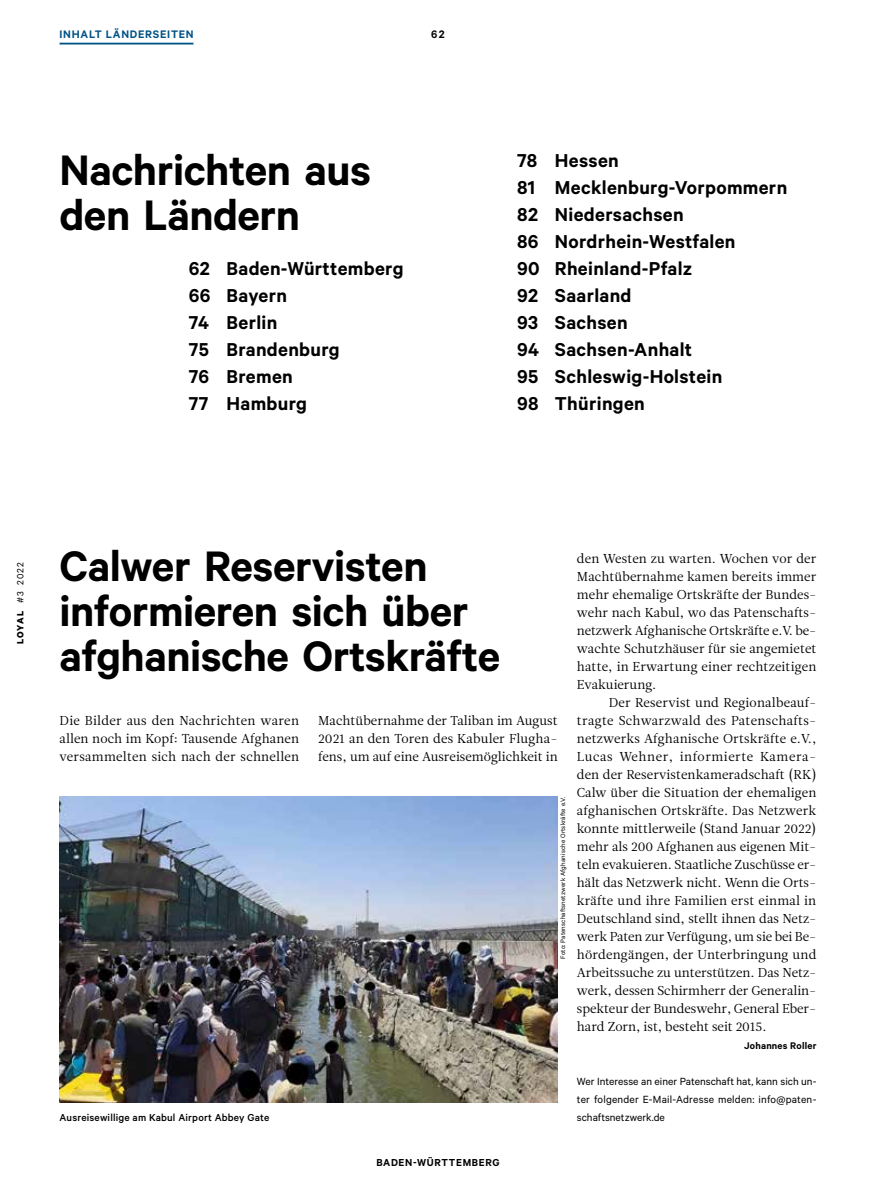
<style>
.page{position:relative;width:893px;height:1191px;background:#fff}
.page>*{position:absolute;margin:0;border:0;box-sizing:border-box;transform-origin:0 0}
.t1{font:600 48px/45px "Calibre";letter-spacing:-.01em;color:#000}
.t2{font:600 21px/27px "Calibre";letter-spacing:.015em;color:#000}
.t3{font:12.9px/18px "Leitura News Roman 1";color:#000;text-align:justify}
.t4{font:600 12.3px "Calibre";letter-spacing:.06em;color:#005286}
.t5{font:600 12.3px "Calibre";color:#000}
.t6{font:11.7px/18px "Calibre";letter-spacing:.015em;color:#000;text-align:justify}
.t7{font:500 11.4px "Calibre";letter-spacing:.015em;color:#000}
.t8{font:600 11.4px "Calibre";letter-spacing:.06em;color:#000}
.t9{font:600 10.8px "Calibre";letter-spacing:.02em;color:#000}
.t10{font:10.2px "Calibre";color:#000}
.t11{font:7.2px "Calibre";letter-spacing:.02em;color:#000}
.s1{font-weight:700}
</style>
<div class="page">
<hr style="left:60px;top:43px;width:133px;height:1px;background:#005286">
<img style="left:60px;top:797px;width:498px;height:306px">
<p class="t4" style="left:60px;top:27px;width:136px">INHALT LÄNDERSEITEN</p>
<p class="t5" style="left:431px;top:27px;width:15px">62</p>
<h1 class="t1" style="left:60px;top:146px;width:313px">Nachrichten aus den Ländern</h1>
<h2 class="t2" style="left:555px;top:146px;width:234px">Hessen<br>Mecklenburg-Vorpommern<br>Niedersachsen<br>Nordrhein-Westfalen<br>Rheinland-Pfalz<br>Saarland<br>Sachsen<br>Sachsen-Anhalt<br>Schleswig-Holstein<br>Thüringen</h2>
<h2 class="t2" style="left:517px;top:146px;width:24px">78<br>81<br>82<br>86<br>90<br>92<br>93<br>94<br>95<br>98</h2>
<h2 class="t2" style="left:227px;top:254px;width:178px">Baden-Württemberg<br>Bayern<br>Berlin<br>Brandenburg<br>Bremen<br>Hamburg</h2>
<h2 class="t2" style="left:189px;top:254px;width:23px;text-align:justify">62<br>66<br>74<br>75<br>76<br>77</h2>
<p class="t10" style="left:15px;top:644px;width:84px;rotate:-90deg"><span class="s1">LOYAL</span> #3 2022</p>
<h1 class="t1" style="left:60px;top:542px;width:442px">Calwer Reservisten informieren sich über afghanische Ortskräfte</h1>
<p class="t3" style="left:60px;top:711px;width:241px">Die Bilder aus den Nachrichten waren allen noch im Kopf: Tausende Afghanen versammelten sich nach der schnellen</p>
<p class="t3" style="left:318px;top:711px;width:241px">Machtübernahme der Taliban im August 2021 an den Toren des Kabuler Flugha&shy;fens, um auf eine Ausreisemöglichkeit in</p>
<p class="t11" style="left:559px;top:959px;width:164px;rotate:-90deg">Foto: Patenschaftsnetzwerk Afghanische Ortskräfte e.V.</p>
<p class="t7" style="left:60px;top:1110px;width:211px">Ausreisewillige am Kabul Airport Abbey Gate</p>
<p class="t3" style="left:577px;top:549px;width:241px">den Westen zu warten. Wochen vor der Machtübernahme kamen bereits immer mehr ehemalige Ortskräfte der Bundes&shy;wehr nach Kabul, wo das Patenschafts&shy;netzwerk Afghanische Ortskräfte e.V. be&shy;wachte Schutzhäuser für sie angemietet hatte, in Erwartung einer rechtzeitigen Evakuierung.</p>
<p class="t3" style="left:577px;top:693px;width:241px;text-indent:32px">Der Reservist und Regionalbeauf&shy;tragte Schwarzwald des Patenschafts&shy;netzwerks Afghanische Ortskräfte e.V., Lucas Wehner, informierte Kamera&shy;den der Reservistenkameradschaft (RK)<br>Calw über die Situation der ehemaligen afghanischen Ortskräfte. Das Netzwerk konnte mittlerweile (Stand Januar 2022) mehr als 200 Afghanen aus eigenen Mit&shy;teln evakuieren. Staatliche Zuschüsse er&shy;hält das Netzwerk nicht. Wenn die Orts&shy;kräfte und ihre Familien erst einmal in Deutschland sind, stellt ihnen das Netz&shy;werk Paten zur Verfügung, um sie bei Be&shy;hördengängen, der Unterbringung und Arbeitssuche zu unterstützen. Das Netz&shy;werk, dessen Schirmherr der Generalin&shy;spekteur der Bundeswehr, General Eber&shy;hard Zorn, ist, besteht seit 2015.</p>
<p class="t9" style="left:744px;top:1039px;width:74px">Johannes Roller</p>
<p class="t6" style="left:577px;top:1071px;width:241px">Wer Interesse an einer Patenschaft hat, kann sich un&shy;ter folgender E-Mail-Adresse melden: info@paten&shy;schaftsnetzwerk.de</p>
<p class="t8" style="left:376px;top:1155px;width:125px">BADEN-WÜRTTEMBERG</p>
</div>
